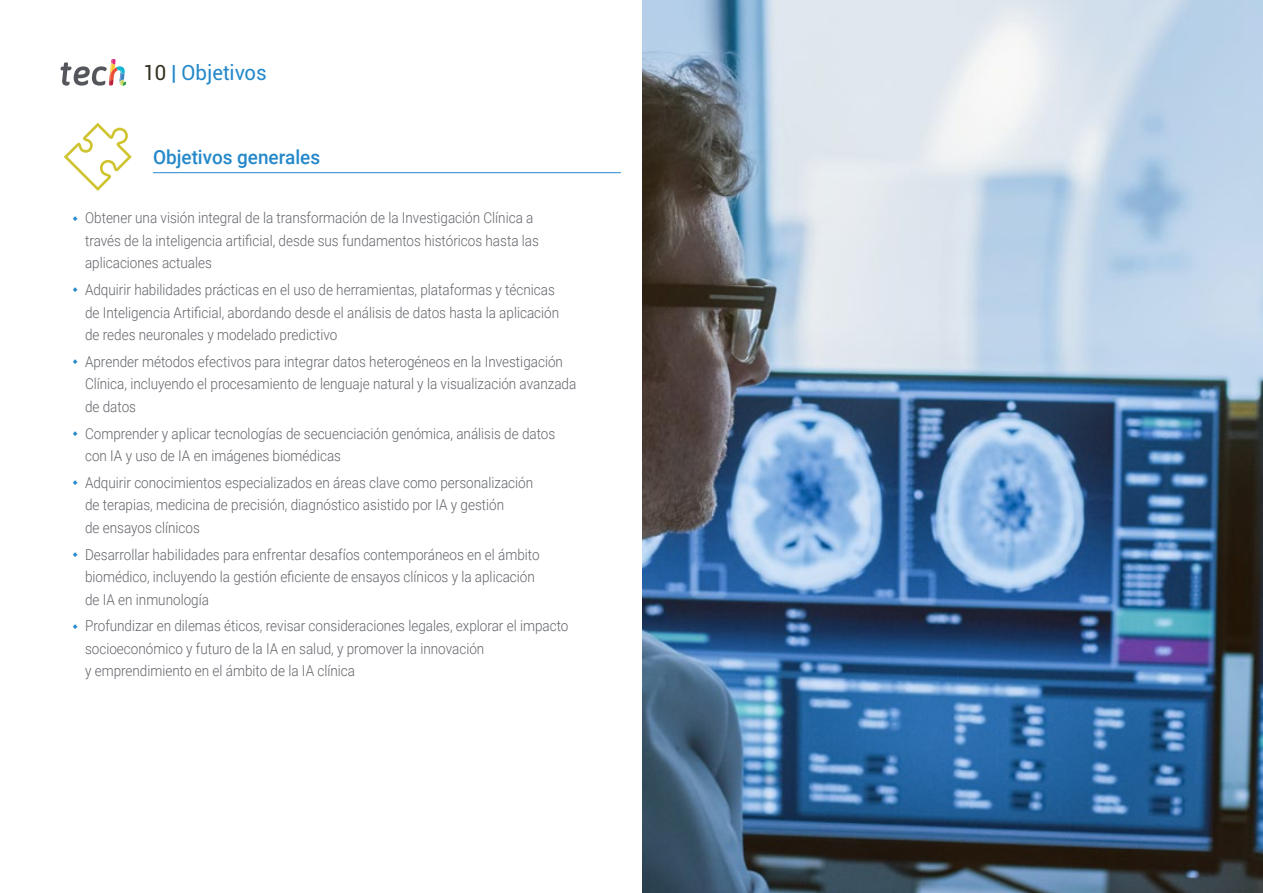
<style>
.page{position:relative;width:1263px;height:893px;background:#fff}
.page>*{position:absolute;margin:0;border:0;box-sizing:border-box;transform-origin:0 0}
.t1{font:21px "Roboto";color:#2488c9}
.t2{font:500 19.5px "Roboto";color:#2488c9}
.t3{font:300 15px/22.5px "Roboto";color:#61646a;scale:.9 1}
.s1{color:#312e20}
</style>
<div class="page">
<hr style="left:153px;top:172px;width:468px;height:1px;background:#2488c9">
<svg style="left:64px;top:123px;width:68px;height:68px"></svg>
<img style="left:642px;top:0;width:621px;height:893px">
<svg style="left:61px;top:59px;width:65px;height:27px"></svg>
<h1 class="t1" style="left:144px;top:57px;width:125px"><span class="s1">10</span> | Objetivos</h1>
<h2 class="t2" style="left:153px;top:144px;width:169px">Objetivos generales</h2>
<p class="t3" style="left:85px;top:206px;width:506px">Obtener una visión integral de la transformación de la Investigación Clínica a través de la inteligencia artificial, desde sus fundamentos históricos hasta las aplicaciones actuales</p>
<p class="t3" style="left:85px;top:278px;width:528px">Adquirir habilidades prácticas en el uso de herramientas, plataformas y técnicas de Inteligencia Artificial, abordando desde el análisis de datos hasta la aplicación de redes neuronales y modelado predictivo</p>
<p class="t3" style="left:85px;top:350px;width:547px">Aprender métodos efectivos para integrar datos heterogéneos en la Investigación<br>Clínica, incluyendo el procesamiento de lenguaje natural y la visualización avanzada de datos</p>
<p class="t3" style="left:85px;top:421px;width:524px">Comprender y aplicar tecnologías de secuenciación genómica, análisis de datos con IA y uso de IA en imágenes biomédicas</p>
<p class="t3" style="left:85px;top:471px;width:499px">Adquirir conocimientos especializados en áreas clave como personalización de terapias, medicina de precisión, diagnóstico asistido por IA y gestión<br>de ensayos clínicos</p>
<p class="t3" style="left:85px;top:542px;width:507px">Desarrollar habilidades para enfrentar desafíos contemporáneos en el ámbito biomédico, incluyendo la gestión eficiente de ensayos clínicos y la aplicación de IA en inmunología</p>
<p class="t3" style="left:85px;top:614px;width:539px">Profundizar en dilemas éticos, revisar consideraciones legales, explorar el impacto socioeconómico y futuro de la IA en salud, y promover la innovación<br>y emprendimiento en el ámbito de la IA clínica</p>
</div>
